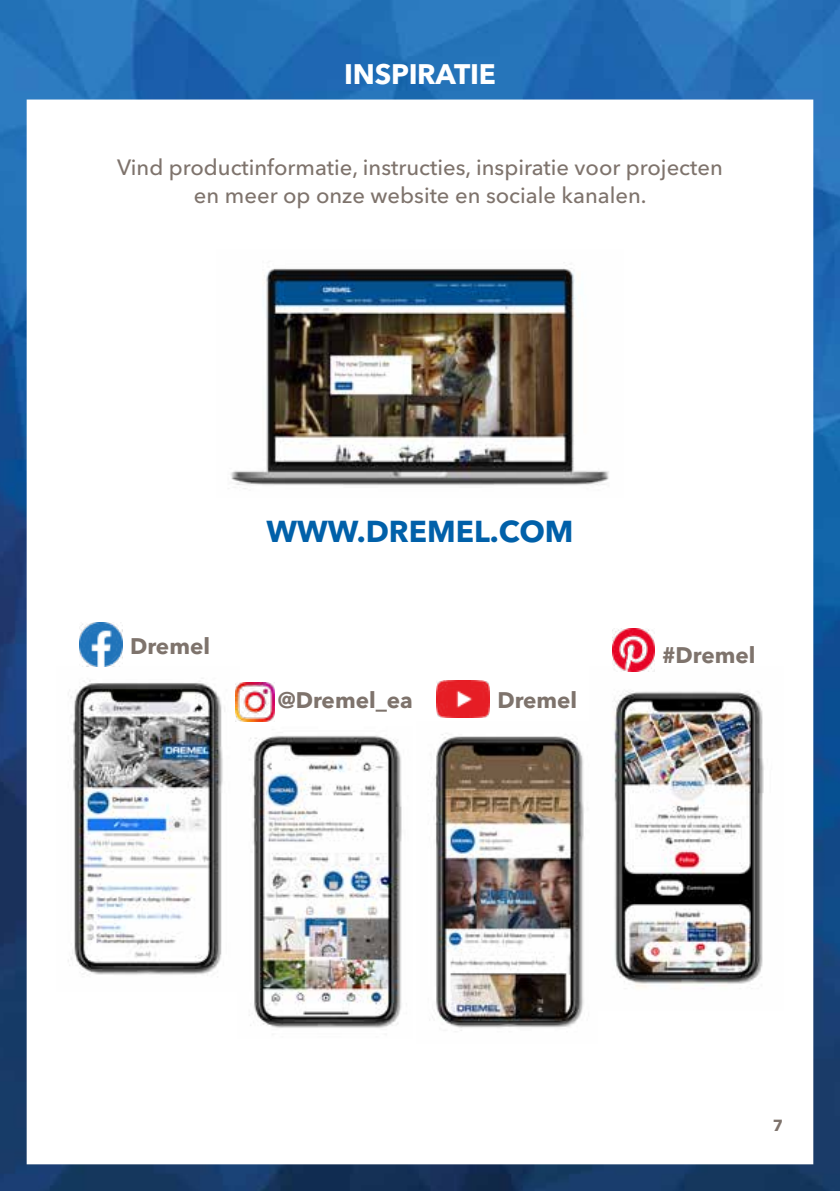
<style>
.page{position:relative;width:840px;height:1191px;background:#fff}
.page>*{position:absolute;margin:0;border:0;box-sizing:border-box;transform-origin:0 0}
.t1{font:700 30px "Avenir Next LT Pro";color:#0060a9}
.t2{font:700 28px "Avenir Next LT Pro";letter-spacing:-.01em;color:#fff}
.t3{font:700 22.4px "Avenir Next LT Pro";color:#7e736c}
.t4{font:500 22px/28px "Avenir Next LT Pro";color:#7e736c;text-align:center}
.t5{font:700 16px "Avenir Next LT Pro";color:#7e736c}
</style>
<div class="page">
<img style="left:0;top:0;width:839px;height:1191px">
<img style="left:56px;top:666px;width:183px;height:325px">
<img style="left:237px;top:727px;width:175px;height:311px">
<img style="left:589px;top:666px;width:193px;height:344px">
<img style="left:416px;top:721px;width:181px;height:322px">
<img style="left:612px;top:628px;width:42px;height:43px">
<img style="left:235px;top:683px;width:39px;height:38px">
<img style="left:79px;top:623px;width:43px;height:43px">
<img style="left:436px;top:680px;width:53px;height:37px">
<img style="left:217px;top:250px;width:405px;height:248px">
<p class="t2" style="left:344px;top:57px;width:153px">INSPIRATIE</p>
<p class="t4" style="left:117px;top:154px;width:607px">Vind productinformatie, instructies, inspiratie voor projecten en meer op onze website en sociale kanalen.</p>
<p class="t3" style="left:130px;top:632px;width:81px">Dremel</p>
<h1 class="t1" style="left:266px;top:513px;width:308px">WWW.DREMEL.COM</h1>
<p class="t3" style="left:278px;top:687px;width:136px">@Dremel_ea</p>
<p class="t3" style="left:497px;top:686px;width:81px">Dremel</p>
<p class="t3" style="left:661px;top:641px;width:95px">#Dremel</p>
<p class="t5" style="left:772px;top:1116px;width:12px">7</p>
</div>
